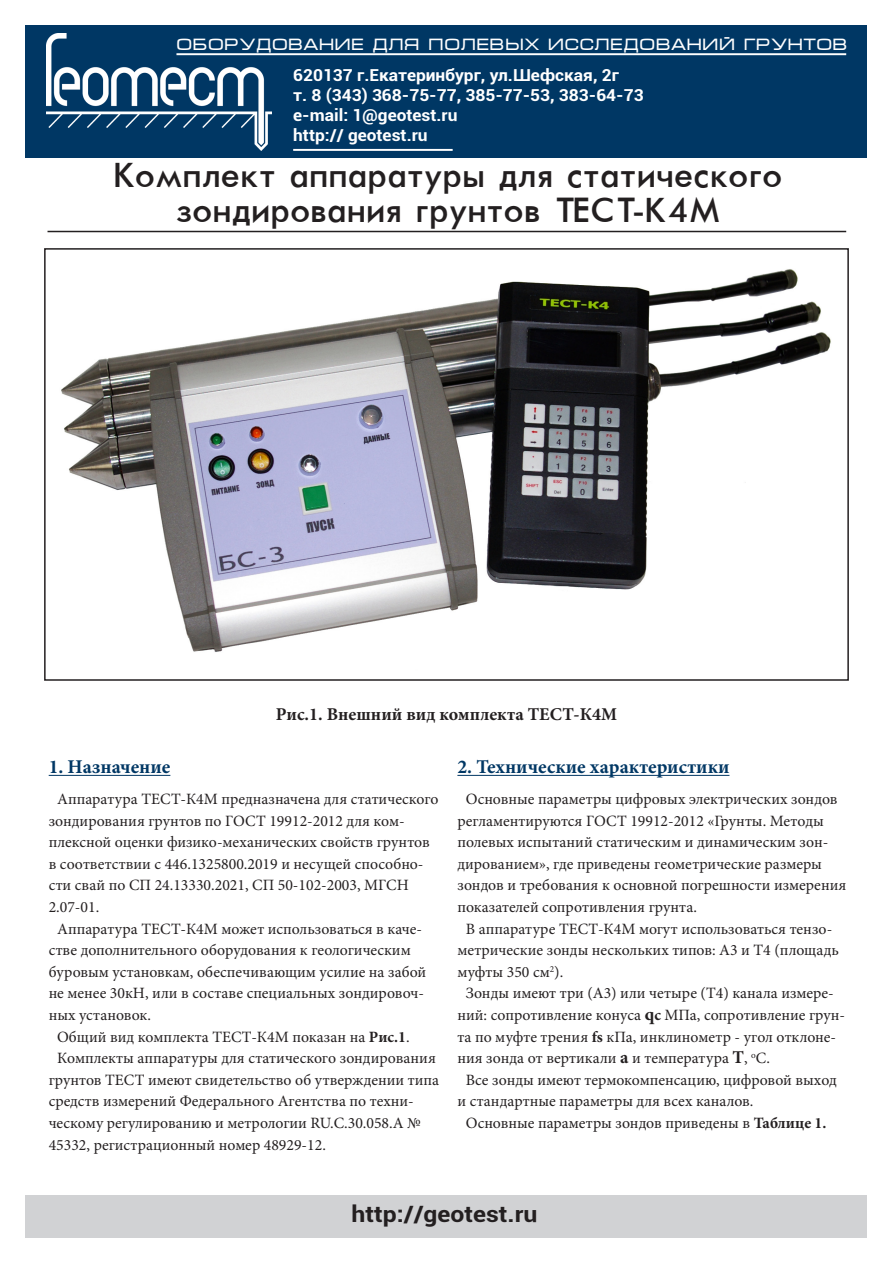
<style>
.page{position:relative;width:893px;height:1263px;background:#fff}
.page>*{position:absolute;margin:0;border:0;box-sizing:border-box;transform-origin:0 0}
.Заголовок{font:39px "Futura";color:#231f20}
.t1{font:700 22.5px "Roboto";color:#231f20;scale:1.1 1}
.Подзаголовок{font:700 19.5px "Minion Pro";color:#003764}
.t2{font:700 18px "Minion Pro";color:#231f20}
.t3{font:700 16.5px/19.8px "Roboto";color:#fff;scale:1.05 1}
.t4{font:16.5px "Micra";color:#fff}
.Основной_текст1{font:15.75px/21.6px "Minion Pro";color:#231f20}
.расстояние{font:15.75px/21.6px "Minion Pro";color:#231f20}
.s1{font-weight:700}
.s2{font-weight:700;font-size:18px}
</style>
<div class="page">
<div style="left:26px;top:26px;width:841px;height:132px;background:#003764"></div>
<div style="left:26px;top:1194px;width:841px;height:43px;background:#d1d2d4"></div>
<img style="left:47px;top:34px;width:224px;height:117px">
<hr style="left:176px;top:53px;width:670px;height:2px;background:#fff">
<hr style="left:293px;top:149px;width:160px;height:2px;background:#fff">
<hr style="left:48px;top:231px;width:798px;height:1px;background:#231f20">
<hr style="left:49px;top:775px;width:121px;height:1px;background:#003764">
<hr style="left:457px;top:775px;width:272px;height:1px;background:#003764">
<img style="left:61px;top:269px;width:770px;height:383px">
<div style="left:44px;top:248px;width:805px;height:433px;border:2px solid #231f20"></div>
<p class="t4" style="left:176px;top:36px;width:673px">Оборудование для полевых исследований грунтов</p>
<p class="t3" style="left:293px;top:65px;width:335px">620137 г.Екатеринбург, ул.Шефская, 2г<br>т. 8 (343) 368-75-77, 385-77-53, 383-64-73 e-mail: 1@geotest.ru<br>http:// geotest.ru</p>
<p class="Заголовок" style="left:113px;top:157px;width:671px">Комплект аппаратуры для статического</p>
<p class="Заголовок" style="left:175px;top:192px;width:546px">зондирования грунтов ТЕСТ-К4М</p>
<p class="t2" style="left:276px;top:701px;width:343px">Рис.1. Внешний вид комплекта ТЕСТ-К4М</p>
<p class="Подзаголовок" style="left:49px;top:753px;width:123px">1. Назначение</p>
<p class="Основной_текст1" style="left:49px;top:788px;width:391px;text-indent:9px">Аппаратура ТЕСТ-К4М предназначена для статического зондирования грунтов по ГОСТ 19912-2012 для ком&shy;плексной оценки физико-механических свойств грунтов в соответствии с 446.1325800.2019 и несущей способно&shy;сти свай по СП 24.13330.2021, СП 50-102-2003, МГСН 2.07-01.</p>
<p class="Основной_текст1" style="left:49px;top:918px;width:379px;text-indent:9px">Аппаратура ТЕСТ-К4М может использоваться в каче&shy;стве дополнительного оборудования к геологическим буровым установкам, обеспечивающим усилие на забой не менее 30кН, или в составе специальных зондировоч&shy;ных установок.</p>
<p class="Основной_текст1" style="left:57px;top:1026px;width:354px">Общий вид комплекта ТЕСТ-К4М показан на <span class="s1">Рис.1</span>.</p>
<p class="Основной_текст1" style="left:49px;top:1047px;width:392px;text-indent:9px">Комплекты аппаратуры для статического зондирования грунтов ТЕСТ имеют свидетельство об утверждении типа средств измерений Федерального Агентства по техни&shy;ческому регулированию и метрологии RU.C.30.058.A № 45332, регистрационный номер 48929-12.</p>
<p class="Подзаголовок" style="left:457px;top:753px;width:274px">2. Технические характеристики</p>
<p class="расстояние" style="left:457px;top:788px;width:390px;text-indent:9px">Основные параметры цифровых электрических зондов регламентируются ГОСТ 19912-2012 «Грунты. Методы полевых испытаний статическим и динамическим зон&shy;дированием», где приведены геометрические размеры зондов и требования к основной погрешности измерения показателей сопротивления грунта.</p>
<p class="расстояние" style="left:457px;top:918px;width:383px;text-indent:9px">В аппаратуре ТЕСТ-К4М могут использоваться тензо&shy;метрические зонды нескольких типов: А3 и Т4 (площадь муфты 350 см<sup>2</sup>).</p>
<p class="расстояние" style="left:457px;top:983px;width:389px;text-indent:9px">Зонды имеют три (А3) или четыре (Т4) канала измере&shy;ний: сопротивление конуса <span class="s2">q</span><span class="s1">c</span> МПа, сопротивление грун&shy;та по муфте трения <span class="s1">fs</span> кПа, инклинометр - угол отклоне&shy;ния зонда от вертикали <span class="s2">a</span> и температура <span class="s2">Т</span>, <sup>о</sup>С.</p>
<p class="расстояние" style="left:457px;top:1069px;width:381px;text-indent:9px">Все зонды имеют термокомпенсацию, цифровой выход и стандартные параметры для всех каналов.</p>
<p class="расстояние" style="left:466px;top:1112px;width:362px">Основные параметры зондов приведены в <span class="s1">Таблице 1.</span></p>
<h2 class="t1" style="left:351px;top:1198px;width:170px">http://geotest.ru</h2>
</div>
